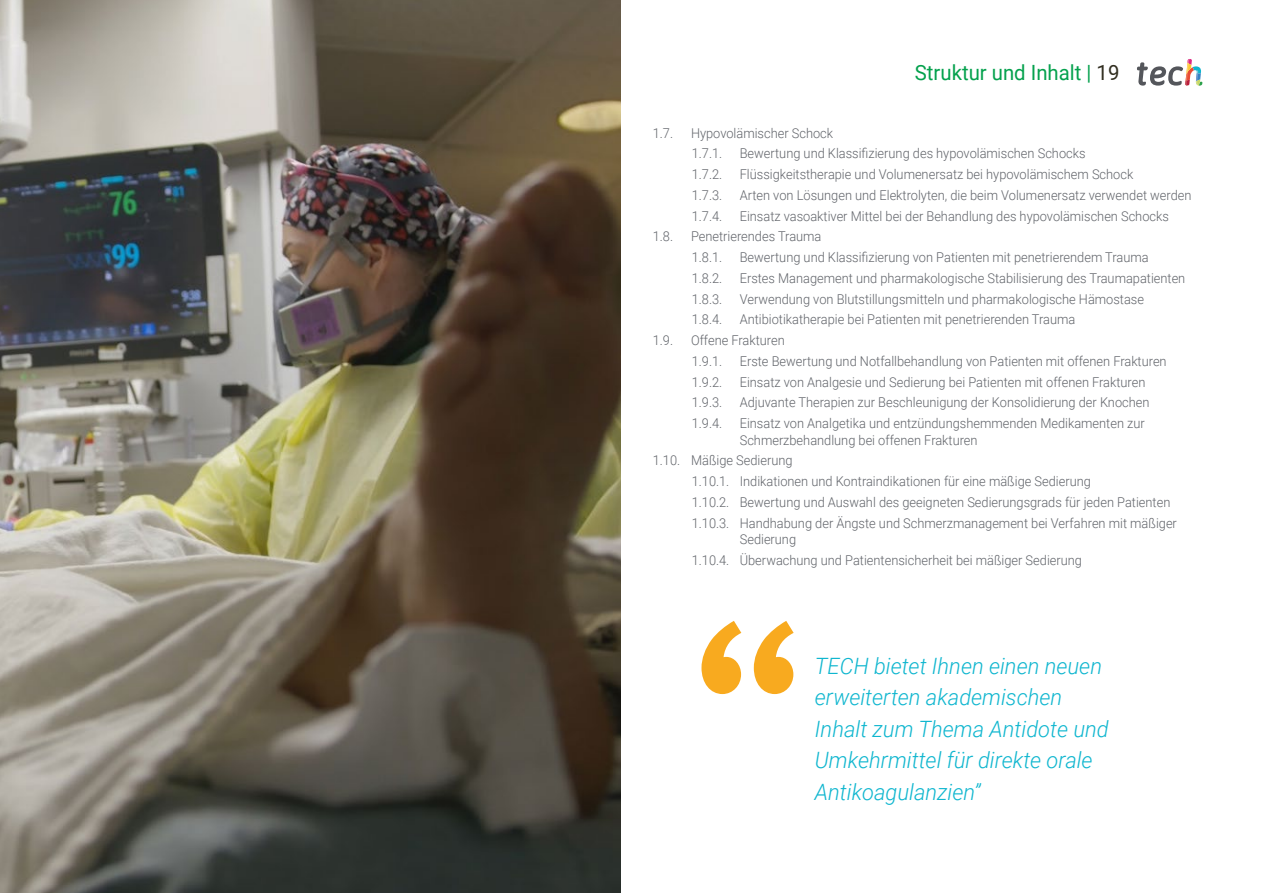
<style>
.page{position:relative;width:1263px;height:893px;background:#fff}
.page>*{position:absolute;margin:0;border:0;box-sizing:border-box;transform-origin:0 0}
.t1{font:italic 300 22.5px/31.5px "Roboto";color:#0fb6cf}
.t2{font:21px "Roboto";color:#04a14d}
.t3{font:300 13.5px/20.7px "Roboto";color:#61646a;scale:.95 1}
.s1{color:#312e20}
</style>
<div class="page">
<img style="left:0;top:0;width:621px;height:893px">
<svg style="left:701px;top:621px;width:93px;height:73px"></svg>
<svg style="left:1137px;top:59px;width:65px;height:27px"></svg>
<h2 class="t2" style="left:915px;top:57px;width:206px">Struktur und Inhalt | <span class="s1">19</span></h2>
<p class="t3" style="left:653px;top:122px;width:23px">1.7.</p>
<p class="t3" style="left:691px;top:122px;width:151px">Hypovolämischer Schock<br>1.7.1.</p>
<p class="t3" style="left:740px;top:143px;width:365px">Bewertung und Klassifizierung des hypovolämischen Schocks</p>
<p class="t3" style="left:692px;top:164px;width:34px">1.7.2.</p>
<p class="t3" style="left:740px;top:164px;width:416px">Flüssigkeitstherapie und Volumenersatz bei hypovolämischem Schock</p>
<p class="t3" style="left:692px;top:184px;width:34px">1.7.3.</p>
<p class="t3" style="left:740px;top:184px;width:477px">Arten von Lösungen und Elektrolyten, die beim Volumenersatz verwendet werden</p>
<p class="t3" style="left:692px;top:205px;width:34px">1.7.4.</p>
<p class="t3" style="left:740px;top:205px;width:453px">Einsatz vasoaktiver Mittel bei der Behandlung des hypovolämischen Schocks</p>
<p class="t3" style="left:653px;top:226px;width:23px">1.8.</p>
<p class="t3" style="left:691px;top:226px;width:139px">Penetrierendes Trauma<br>1.8.1.</p>
<p class="t3" style="left:740px;top:247px;width:432px">Bewertung und Klassifizierung von Patienten mit penetrierendem Trauma</p>
<p class="t3" style="left:692px;top:267px;width:34px">1.8.2.</p>
<p class="t3" style="left:740px;top:267px;width:470px">Erstes Management und pharmakologische Stabilisierung des Traumapatienten</p>
<p class="t3" style="left:692px;top:288px;width:34px">1.8.3.</p>
<p class="t3" style="left:740px;top:288px;width:427px">Verwendung von Blutstillungsmitteln und pharmakologische Hämostase</p>
<p class="t3" style="left:692px;top:309px;width:34px">1.8.4.</p>
<p class="t3" style="left:740px;top:309px;width:355px">Antibiotikatherapie bei Patienten mit penetrierenden Trauma</p>
<p class="t3" style="left:653px;top:330px;width:23px">1.9.</p>
<p class="t3" style="left:691px;top:330px;width:100px">Offene Frakturen<br>1.9.1.</p>
<p class="t3" style="left:740px;top:350px;width:451px">Erste Bewertung und Notfallbehandlung von Patienten mit offenen Frakturen</p>
<p class="t3" style="left:692px;top:371px;width:34px">1.9.2.</p>
<p class="t3" style="left:740px;top:371px;width:429px">Einsatz von Analgesie und Sedierung bei Patienten mit offenen Frakturen</p>
<p class="t3" style="left:692px;top:392px;width:34px">1.9.3.</p>
<p class="t3" style="left:740px;top:392px;width:433px">Adjuvante Therapien zur Beschleunigung der Konsolidierung der Knochen</p>
<p class="t3" style="left:692px;top:413px;width:34px">1.9.4.</p>
<p class="t3" style="left:740px;top:415px;width:428px;line-height:16.5px">Einsatz von Analgetika und entzündungshemmenden Medikamenten zur<br>Schmerzbehandlung bei offenen Frakturen</p>
<p class="t3" style="left:692px;top:450px;width:512px;text-indent:-39px">1.10. Mäßige Sedierung<br>1.10.1. Indikationen und Kontraindikationen für eine mäßige Sedierung<br>1.10.2. Bewertung und Auswahl des geeigneten Sedierungsgrads für jeden Patienten 1.10.3. Handhabung der Ängste und Schmerzmanagement bei Verfahren mit mäßiger</p>
<p class="t3" style="left:692px;top:529px;width:412px;text-indent:48px">Sedierung<br>1.10.4. Überwachung und Patientensicherheit bei mäßiger Sedierung</p>
<h1 class="t1" style="left:815px;top:649px;width:295px">TECH bietet Ihnen einen neuen erweiterten akademischen<br>Inhalt zum Thema Antidote und<br>Umkehrmittel für direkte orale<br>Antikoagulanzien”</h1>
</div>
